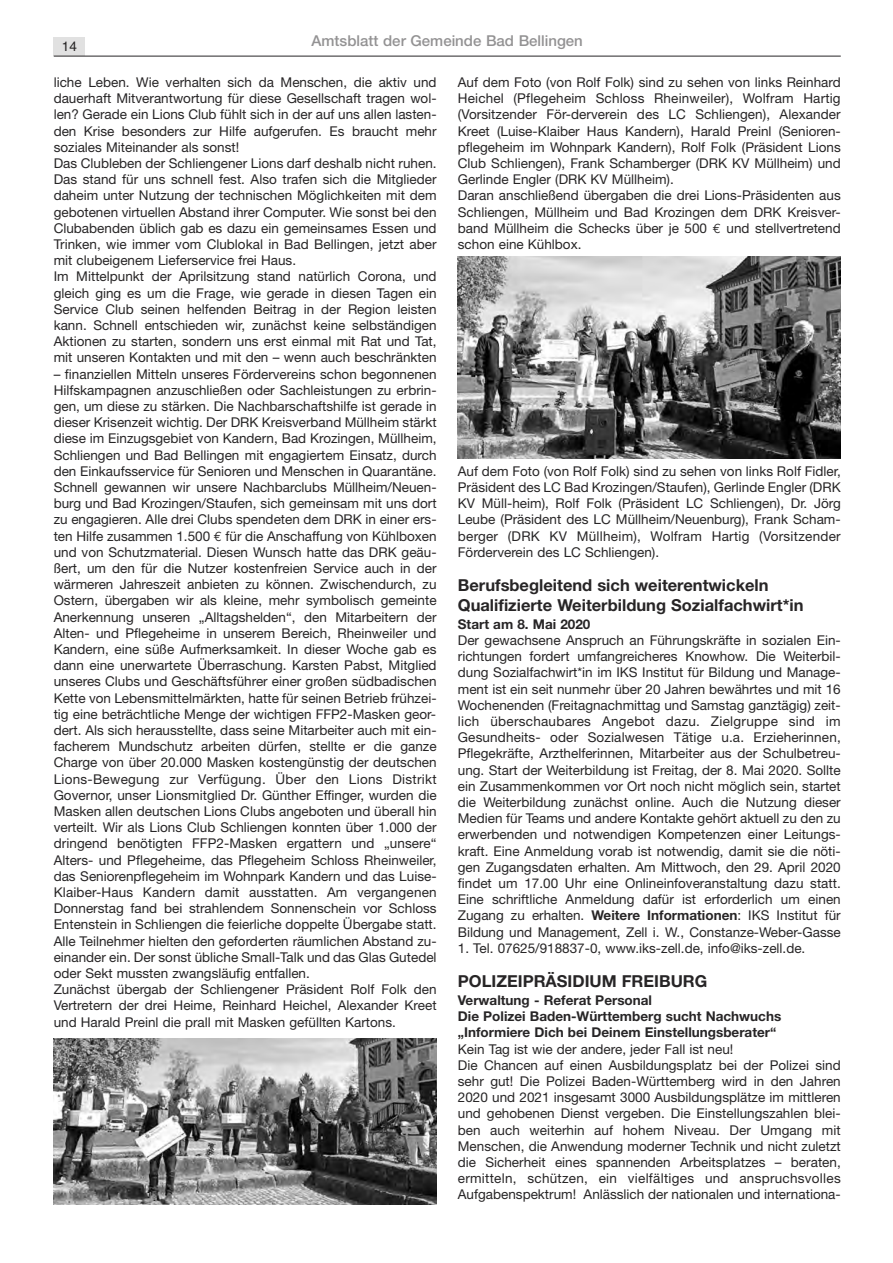
<style>
.page{position:relative;width:893px;height:1263px;background:#fff}
.page>*{position:absolute;margin:0;border:0;box-sizing:border-box;transform-origin:0 0}
.t1{font:700 16.5px/19.8px "Helvetica Neue";color:#272526}
.t2{font:500 15px "Helvetica Neue";color:#939293}
.t3{font:13.5px/16.2px "Helvetica Neue";color:#272526}
.t4{font:700 13.5px/16.2px "Helvetica Neue";color:#272526}
.t5{font:13.5px "Helvetica";color:#272526}
.s1{font-family:"Euro Mono"}
.s2{font-weight:700}
</style>
<div class="page">
<div style="left:54px;top:38px;width:31px;height:18px;background:#e1e1e1"></div>
<hr style="left:54px;top:56px;width:786px;height:1px;background:#272526">
<img style="left:54px;top:1038px;width:382px;height:166px">
<img style="left:458px;top:256px;width:382px;height:202px">
<p class="t2" style="left:311px;top:35px;width:273px">Amtsblatt der Gemeinde Bad Bellingen</p>
<p class="t5" style="left:62px;top:41px;width:17px">14</p>
<p class="t3" style="left:54px;top:75px;width:384px">liche Leben. Wie verhalten sich da Menschen, die aktiv und dauerhaft Mitverantwortung für diese Gesellschaft tragen wol&shy;len? Gerade ein Lions Club fühlt sich in der auf uns allen lasten&shy;den Krise besonders zur Hilfe aufgerufen. Es braucht mehr soziales Miteinander als sonst!<br>Das Clubleben der Schliengener Lions darf deshalb nicht ruhen.<br>Das stand für uns schnell fest. Also trafen sich die Mitglieder daheim unter Nutzung der technischen Möglichkeiten mit dem gebotenen virtuellen Abstand ihrer Computer. Wie sonst bei den Clubabenden üblich gab es dazu ein gemeinsames Essen und Trinken, wie immer vom Clublokal in Bad Bellingen, jetzt aber mit clubeigenem Lieferservice frei Haus.<br>Im Mittelpunkt der Aprilsitzung stand natürlich Corona, und gleich ging es um die Frage, wie gerade in diesen Tagen ein Service Club seinen helfenden Beitrag in der Region leisten kann. Schnell entschieden wir, zunächst keine selbständigen Aktionen zu starten, sondern uns erst einmal mit Rat und Tat, mit unseren Kontakten und mit den – wenn auch beschränkten</p>
<p class="t3" style="left:54px;top:367px;width:384px">– finanziellen Mitteln unseres Fördervereins schon begonnenen Hilfskampagnen anzuschließen oder Sachleistungen zu erbrin&shy;gen, um diese zu stärken. Die Nachbarschaftshilfe ist gerade in dieser Krisenzeit wichtig. Der DRK Kreisverband Müllheim stärkt diese im Einzugsgebiet von Kandern, Bad Krozingen, Müllheim, Schliengen und Bad Bellingen mit engagiertem Einsatz, durch den Einkaufsservice für Senioren und Menschen in Quarantäne.<br>Schnell gewannen wir unsere Nachbarclubs Müllheim/Neuen&shy;burg und Bad Krozingen/Staufen, sich gemeinsam mit uns dort zu engagieren. Alle drei Clubs spendeten dem DRK in einer ers&shy;ten Hilfe zusammen 1.500 <span class="s1">€</span> für die Anschaffung von Kühlboxen und von Schutzmaterial. Diesen Wunsch hatte das DRK geäu&shy;ßert, um den für die Nutzer kostenfreien Service auch in der wärmeren Jahreszeit anbieten zu können. Zwischendurch, zu Ostern, übergaben wir als kleine, mehr symbolisch gemeinte Anerkennung unseren „Alltagshelden“, den Mitarbeitern der Alten- und Pflegeheime in unserem Bereich, Rheinweiler und Kandern, eine süße Aufmerksamkeit. In dieser Woche gab es dann eine unerwartete Überraschung. Karsten Pabst, Mitglied unseres Clubs und Geschäftsführer einer großen südbadischen Kette von Lebensmittelmärkten, hatte für seinen Betrieb frühzei&shy;tig eine beträchtliche Menge der wichtigen FFP2-Masken geor&shy;dert. Als sich herausstellte, dass seine Mitarbeiter auch mit ein&shy;facherem Mundschutz arbeiten dürfen, stellte er die ganze Charge von über 20.000 Masken kostengünstig der deutschen Lions-Bewegung zur Verfügung. Über den Lions Distrikt Governor, unser Lionsmitglied Dr. Günther Effinger, wurden die Masken allen deutschen Lions Clubs angeboten und überall hin verteilt. Wir als Lions Club Schliengen konnten über 1.000 der dringend benötigten FFP2-Masken ergattern und „unsere“ Alters- und Pflegeheime, das Pflegeheim Schloss Rheinweiler, das Seniorenpflegeheim im Wohnpark Kandern und das Luise-Klaiber-Haus Kandern damit ausstatten. Am vergangenen Donnerstag fand bei strahlendem Sonnenschein vor Schloss Entenstein in Schliengen die feierliche doppelte Übergabe statt.<br>Alle Teilnehmer hielten den geforderten räumlichen Abstand zu&shy;einander ein. Der sonst übliche Small-Talk und das Glas Gutedel oder Sekt mussten zwangsläufig entfallen.<br>Zunächst übergab der Schliengener Präsident Rolf Folk den Vertretern der drei Heime, Reinhard Heichel, Alexander Kreet und Harald Preinl die prall mit Masken gefüllten Kartons.</p>
<p class="t3" style="left:458px;top:75px;width:384px">Auf dem Foto (von Rolf Folk) sind zu sehen von links Reinhard Heichel (Pflegeheim Schloss Rheinweiler), Wolfram Hartig (Vorsitzender För-derverein des LC Schliengen), Alexander Kreet (Luise-Klaiber Haus Kandern), Harald Preinl (Senioren&shy;pflegeheim im Wohnpark Kandern), Rolf Folk (Präsident Lions Club Schliengen), Frank Schamberger (DRK KV Müllheim) und Gerlinde Engler (DRK KV Müllheim).<br>Daran anschließend übergaben die drei Lions-Präsidenten aus Schliengen, Müllheim und Bad Krozingen dem DRK Kreisver&shy;band Müllheim die Schecks über je 500 <span class="s1">€</span> und stellvertretend schon eine Kühlbox.</p>
<p class="t3" style="left:458px;top:464px;width:384px;text-align:justify">Auf dem Foto (von Rolf Folk) sind zu sehen von links Rolf Fidler, Präsident des LC Bad Krozingen/Staufen), Gerlinde Engler (DRK KV Müll-heim), Rolf Folk (Präsident LC Schliengen), Dr. Jörg Leube (Präsident des LC Müllheim/Neuenburg), Frank Scham&shy;berger (DRK KV Müllheim), Wolfram Hartig (Vorsitzender Förderverein des LC Schliengen).</p>
<p class="t1" style="left:458px;top:577px;width:347px">Berufsbegleitend sich weiterentwickeln<br>Qualifizierte Weiterbildung Sozialfachwirt*in</p>
<p class="t4" style="left:458px;top:617px;width:134px">Start am 8. Mai 2020</p>
<p class="t3" style="left:458px;top:633px;width:384px;text-align:justify">Der gewachsene Anspruch an Führungskräfte in sozialen Ein&shy;richtungen fordert umfangreicheres Knowhow. Die Weiterbil&shy;dung Sozialfachwirt*in im IKS Institut für Bildung und Manage&shy;ment ist ein seit nunmehr über 20 Jahren bewährtes und mit 16<br>Wochenenden (Freitagnachmittag und Samstag ganztägig) zeit&shy;lich überschaubares Angebot dazu. Zielgruppe sind im Gesundheits- oder Sozialwesen Tätige u.a. Erzieherinnen, Pflegekräfte, Arzthelferinnen, Mitarbeiter aus der Schulbetreu&shy;ung. Start der Weiterbildung ist Freitag, der 8. Mai 2020. Sollte ein Zusammenkommen vor Ort noch nicht möglich sein, startet die Weiterbildung zunächst online. Auch die Nutzung dieser Medien für Teams und andere Kontakte gehört aktuell zu den zu erwerbenden und notwendigen Kompetenzen einer Leitungs&shy;kraft. Eine Anmeldung vorab ist notwendig, damit sie die nöti&shy;gen Zugangsdaten erhalten. Am Mittwoch, den 29. April 2020 findet um 17.00 Uhr eine Onlineinfoveranstaltung dazu statt.<br>Eine schriftliche Anmeldung dafür ist erforderlich um einen Zugang zu erhalten. <span class="s2">Weitere Informationen</span>: IKS Institut für Bildung und Management, Zell i. W., Constanze-Weber-Gasse</p>
<p class="t3" style="left:458px;top:941px;width:349px">1. Tel. 07625/918837-0, www.iks-zell.de, info@iks-zell.de.</p>
<p class="t1" style="left:458px;top:973px;width:251px">POLIZEIPRÄSIDIUM FREIBURG</p>
<p class="t4" style="left:458px;top:993px;width:325px">Verwaltung - Referat Personal<br>Die Polizei Baden-Württemberg sucht Nachwuchs „Informiere Dich bei Deinem Einstellungsberater“</p>
<p class="t3" style="left:458px;top:1042px;width:384px">Kein Tag ist wie der andere, jeder Fall ist neu!<br>Die Chancen auf einen Ausbildungsplatz bei der Polizei sind sehr gut! Die Polizei Baden-Württemberg wird in den Jahren 2020 und 2021 insgesamt 3000 Ausbildungsplätze im mittleren und gehobenen Dienst vergeben. Die Einstellungszahlen blei&shy;ben auch weiterhin auf hohem Niveau. Der Umgang mit Menschen, die Anwendung moderner Technik und nicht zuletzt die Sicherheit eines spannenden Arbeitsplatzes – beraten, ermitteln, schützen, ein vielfältiges und anspruchsvolles Aufgabenspektrum! Anlässlich der nationalen und internationa-</p>
</div>
